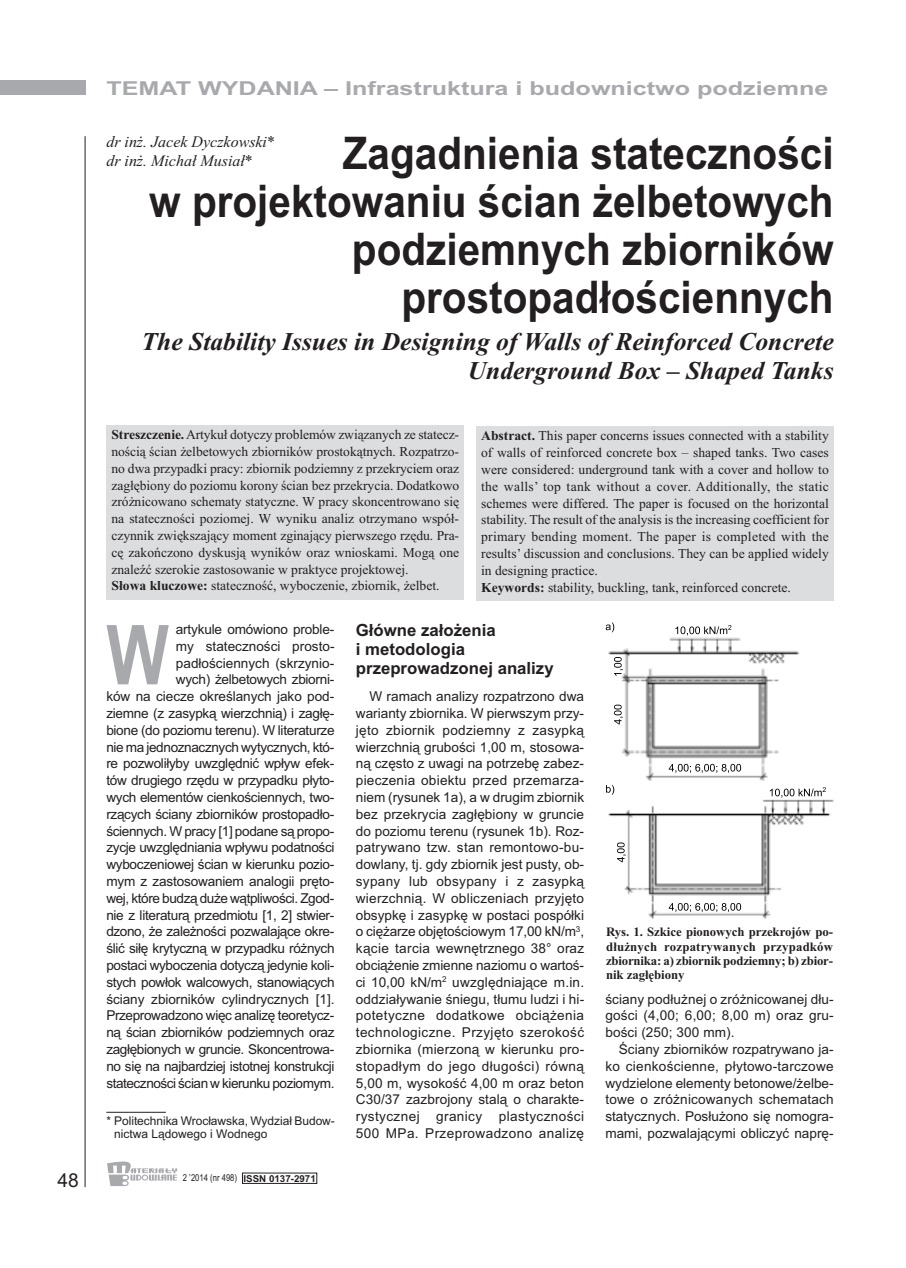
<style>
.page{position:relative;width:906px;height:1268px;background:#fff}
.page>*{position:absolute;margin:0;border:0;box-sizing:border-box;transform-origin:0 0}
.t1{font:700 82.8px "Arial";color:#a8a9ad;scale:.8 1}
.t2{font:700 45px/48px "Arial";color:#231f20;text-align:right;scale:.9 1}
.t3{font:italic 700 25.65px/28.7px "Times New Roman";color:#231f20;text-align:right}
.t4{font:700 19.2px "Arial";color:#a8a9ad;scale:1.31 1}
.t5{font:19.2px "Arial";color:#231f20}
.t6{font:700 16.8px/19.2px "Arial";color:#231f20}
.t7{font:italic 16.05px/19.2px "Times New Roman";color:#231f20}
.t8{font:13.65px/16.8px "Arial";letter-spacing:-.02em;color:#231f20;text-align:right}
.t9{font:13.65px/16.8px "Times New Roman";color:#231f20}
.t10{font:13.65px "Arial";color:#231f20}
.t11{font:13.65px "Arial";letter-spacing:.005em;color:#231f20}
.t12{font:13.65px "Arial";letter-spacing:.02em;color:#231f20}
.t13{font:13.65px "Arial";letter-spacing:.01em;color:#231f20}
.t14{font:13.65px "Arial";letter-spacing:.015em;color:#231f20}
.t15{font:700 12.75px/14.4px "Times New Roman";letter-spacing:-.015em;color:#231f20;text-align:justify}
.t16{font:12px/12.8px "Arial";letter-spacing:-.005em;color:#231f20}
.t17{font:9.6px "Arial";color:#231f20;scale:.8 1}
.s1{font-weight:700}
</style>
<div class="page">
<div style="left:0;top:81px;width:85px;height:14px;background:#a8a9ad"></div>
<hr style="left:85px;top:136px;width:1px;height:1050px;background:#231f20">
<svg style="left:107px;top:1161px;width:70px;height:24px"></svg>
<hr style="left:106px;top:1111px;width:60px;height:1px;background:#231f20">
<img style="left:608px;top:625px;width:192px;height:155px">
<svg style="left:605px;top:622px;width:9px;height:10px"></svg>
<svg style="left:669px;top:763px;width:72px;height:9px"></svg>
<svg style="left:614px;top:704px;width:9px;height:20px"></svg>
<svg style="left:614px;top:657px;width:9px;height:18px"></svg>
<svg style="left:675px;top:625px;width:56px;height:10px"></svg>
<img style="left:608px;top:791px;width:225px;height:128px">
<svg style="left:669px;top:902px;width:72px;height:9px"></svg>
<svg style="left:617px;top:842px;width:9px;height:20px"></svg>
<svg style="left:770px;top:787px;width:56px;height:10px"></svg>
<svg style="left:606px;top:785px;width:8px;height:9px"></svg>
<div style="left:107px;top:425px;width:357px;height:174px;background:#dcdddf"></div>
<div style="left:476px;top:426px;width:357px;height:174px;background:#dcdddf"></div>
<p class="t5" style="left:57px;top:1168px;width:23px">48</p>
<p class="t4" style="left:106px;top:77px;width:553px">TEMAT WYDANIA – Infrastruktura i budownictwo podziemne</p>
<p class="t7" style="left:106px;top:132px;width:170px">dr inż. Jacek Dyczkowski* dr inż. Michał Musiał*</p>
<p class="t2" style="left:149px;top:129px;width:762px">Zagadnienia stateczności<br>w projektowaniu ścian żelbetowych podziemnych zbiorników prostopadłościennych</p>
<p class="t3" style="left:142px;top:327px;width:693px">The Stability Issues in Designing of Walls of Reinforced Concrete<br>Underground Box – Shaped Tanks</p>
<p class="t9" style="left:111px;top:426px;width:349px"><span class="s1">Streszczenie.</span>Artykuł dotyczy problemów związanych ze statecz&shy;nością ścian żelbetowych zbiorników prostokątnych. Rozpatrzo&shy;no dwa przypadki pracy: zbiornik podziemny z przekryciem oraz zagłębiony do poziomu korony ścian bez przekrycia. Dodatkowo zróżnicowano schematy statyczne. W pracy skoncentrowano się na stateczności poziomej. W wyniku analiz otrzymano współ&shy;czynnik zwiększający moment zginający pierwszego rzędu. Pra&shy;cę zakończono dyskusją wyników oraz wnioskami. Mogą one znaleźć szerokie zastosowanie w praktyce projektowej.<br><span class="s1">Słowa kluczowe:</span> stateczność, wyboczenie, zbiornik, żelbet.</p>
<p class="t9" style="left:481px;top:427px;width:349px"><span class="s1">Abstract.</span> This paper concerns issues connected with a stability of walls of reinforced concrete box – shaped tanks. Two cases were considered: underground tank with a cover and hollow to the walls’ top tank without a cover. Additionally, the static schemes were differed. The paper is focused on the horizontal stability. The result of the analysis is the increasing coefficient for primary bending moment. The paper is completed with the results’ discussion and conclusions. They can be applied widely in designing practice.<br><span class="s1">Keywords:</span> stability, buckling, tank, reinforced concrete.</p>
<p class="t8" style="left:106px;top:620px;width:230px">artykule omówiono proble-<br>my stateczności prosto&shy;padłościennych (skrzynio-<br>wych) żelbetowych zbiorni-<br>ków na ciecze określanych jako pod&shy;ziemne (z zasypką wierzchnią) i zagłę&shy;bione (do poziomu terenu). W literaturze nie ma jednoznacznych wytycznych, któ&shy;re pozwoliłyby uwzględnić wpływ efek&shy;tów drugiego rzędu w przypadku płyto&shy;wych elementów cienkościennych, two&shy;rzących ściany zbiorników prostopadło&shy;ściennych. W pracy [1] podane są propo&shy;zycje uwzględniania wpływu podatności wyboczeniowej ścian w kierunku pozio&shy;mym z zastosowaniem analogii pręto&shy;wej, które budzą duże wątpliwości. Zgod&shy;nie z literaturą przedmiotu [1, 2] stwier&shy;dzono, że zależności pozwalające okre&shy;ślić siłę krytyczną w przypadku różnych postaci wyboczenia dotyczą jedynie koli&shy;stych powłok walcowych, stanowiących ściany zbiorników cylindrycznych [1].<br>Przeprowadzono więc analizę teoretycz&shy;ną ścian zbiorników podziemnych oraz zagłębionych w gruncie. Skoncentrowa&shy;no się na najbardziej istotnej konstrukcji stateczności ścian w kierunku poziomym.</p>
<p class="t6" style="left:356px;top:620px;width:199px">Główne założenia<br>i metodologia przeprowadzonej analizy</p>
<p class="t1" style="left:106px;top:607px;width:80px">W</p>
<p class="t8" style="left:356px;top:688px;width:230px;text-align:justify;text-indent:14px">W ramach analizy rozpatrzono dwa warianty zbiornika. W pierwszym przy&shy;jęto zbiornik podziemny z zasypką wierzchnią grubości 1,00 m, stosowa&shy;ną często z uwagi na potrzebę zabez&shy;pieczenia obiektu przed przemarza&shy;niem (rysunek 1a), a w drugim zbiornik bez przekrycia zagłębiony w gruncie do poziomu terenu (rysunek 1b). Roz&shy;patrywano tzw. stan remontowo-bu&shy;dowlany, tj. gdy zbiornik jest pusty, ob&shy;sypany lub obsypany i z zasypką wierzchnią. W obliczeniach przyjęto obsypkę i zasypkę w postaci pospółki o ciężarze objętościowym 17,00 kN/m<sup>3</sup>, kącie tarcia wewnętrznego 38° oraz obciążenie zmienne naziomu o wartoś&shy;ci 10,00 kN/m<sup>2</sup> uwzględniające m.in. oddziaływanie śniegu, tłumu ludzi i hi&shy;potetyczne dodatkowe obciążenia technologiczne. Przyjęto szerokość zbiornika (mierzoną w kierunku pro&shy;stopadłym do jego długości) równą 5,00 m, wysokość 4,00 m oraz beton C30/37 zazbrojony stalą o charakte&shy;rystycznej granicy plastyczności 500 MPa. Przeprowadzono analizę</p>
<p class="t16" style="left:114px;top:1114px;width:222px;text-indent:-8px">* Politechnika Wrocławska, Wydział Budow&shy;nictwa Lądowego i Wodnego</p>
<p class="t17" style="left:183px;top:1171px;width:168px">2 ’2014 (nr 498) <span class="s1">ISSN 0137-2971</span></p>
<p class="t15" style="left:606px;top:924px;width:228px">Rys. 1. Szkice pionowych przekrojów po&shy;dłużnych rozpatrywanych przypadków zbiornika: a) zbiornik podziemny; b) zbior&shy;nik zagłębiony</p>
<p class="t11" style="left:605px;top:990px;width:230px">ściany podłużnej o zróżnicowanej dłu-</p>
<p class="t13" style="left:605px;top:1007px;width:230px">gości (4,00; 6,00; 8,00 m) oraz gru-</p>
<p class="t11" style="left:605px;top:1024px;width:131px">bości (250; 300 mm).</p>
<p class="t10" style="left:619px;top:1040px;width:216px">Ściany zbiorników rozpatrywano ja-</p>
<p class="t12" style="left:605px;top:1057px;width:230px">ko cienkościenne, płytowo-tarczowe</p>
<p class="t10" style="left:605px;top:1074px;width:230px">wydzielone elementy betonowe/żelbe-</p>
<p class="t14" style="left:605px;top:1091px;width:230px">towe o zróżnicowanych schematach</p>
<p class="t10" style="left:605px;top:1108px;width:230px">statycznych. Posłużono się nomogra-</p>
<p class="t10" style="left:605px;top:1124px;width:230px">mami, pozwalającymi obliczyć naprę-</p>
</div>
